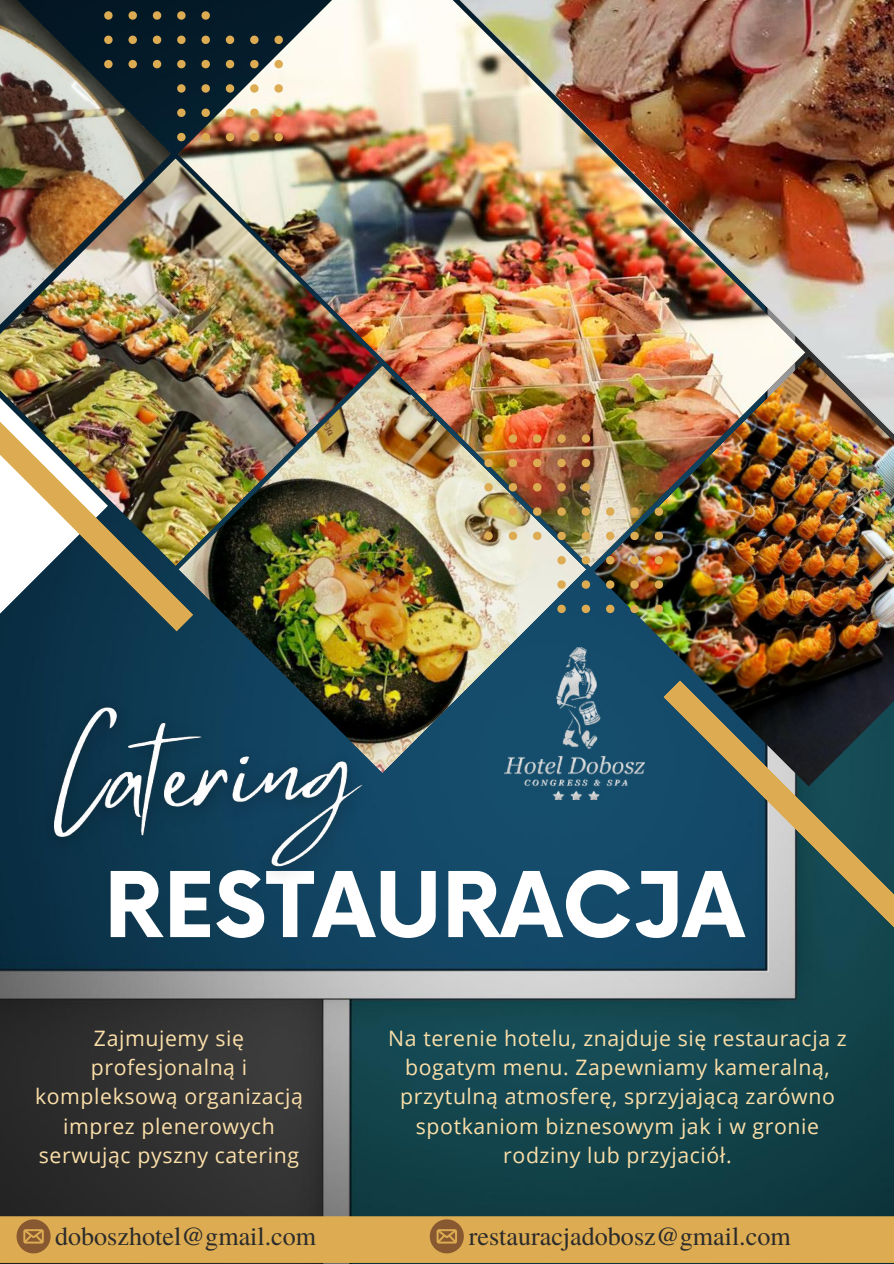
<style>
.page{position:relative;width:894px;height:1264px;background:#fff}
.page>*{position:absolute;margin:0;border:0;box-sizing:border-box;transform-origin:0 0}
.t1{font:700 88.05px "Now";color:#fff}
.t2{font:26.1px "Te X Gyre Termes";color:#2b2b2b}
.t3{font:21.3px/29.2px "Open Sans";letter-spacing:.03em;color:#fbdfa9;text-align:center}
</style>
<div class="page">
<img style="left:0;top:0;width:893px;height:1263px">
<img style="left:178px;top:0;width:415px;height:567px">
<img style="left:108px;top:158px;width:271px;height:220px">
<img style="left:178px;top:365px;width:408px;height:408px">
<img style="left:0;top:0;width:171px;height:358px">
<img style="left:593px;top:482px;width:300px;height:304px">
<svg style="left:484px;top:483px;width:8px;height:8px"></svg>
<svg style="left:508px;top:483px;width:9px;height:8px"></svg>
<svg style="left:533px;top:483px;width:8px;height:8px"></svg>
<svg style="left:557px;top:483px;width:8px;height:8px"></svg>
<svg style="left:581px;top:483px;width:9px;height:8px"></svg>
<svg style="left:484px;top:507px;width:8px;height:9px"></svg>
<svg style="left:508px;top:507px;width:9px;height:9px"></svg>
<svg style="left:533px;top:507px;width:8px;height:9px"></svg>
<svg style="left:557px;top:507px;width:8px;height:9px"></svg>
<svg style="left:581px;top:507px;width:9px;height:9px"></svg>
<svg style="left:606px;top:507px;width:8px;height:9px"></svg>
<svg style="left:630px;top:507px;width:8px;height:9px"></svg>
<svg style="left:654px;top:507px;width:9px;height:9px"></svg>
<svg style="left:484px;top:531px;width:8px;height:9px"></svg>
<svg style="left:508px;top:531px;width:9px;height:9px"></svg>
<svg style="left:533px;top:531px;width:8px;height:9px"></svg>
<svg style="left:557px;top:531px;width:8px;height:9px"></svg>
<svg style="left:581px;top:531px;width:9px;height:9px"></svg>
<svg style="left:606px;top:531px;width:8px;height:9px"></svg>
<svg style="left:630px;top:531px;width:8px;height:9px"></svg>
<svg style="left:654px;top:531px;width:9px;height:9px"></svg>
<svg style="left:557px;top:556px;width:8px;height:8px"></svg>
<svg style="left:581px;top:556px;width:9px;height:8px"></svg>
<svg style="left:606px;top:556px;width:8px;height:8px"></svg>
<svg style="left:630px;top:556px;width:8px;height:8px"></svg>
<svg style="left:654px;top:556px;width:9px;height:8px"></svg>
<svg style="left:557px;top:580px;width:8px;height:8px"></svg>
<svg style="left:581px;top:580px;width:9px;height:8px"></svg>
<svg style="left:606px;top:580px;width:8px;height:8px"></svg>
<svg style="left:630px;top:580px;width:8px;height:8px"></svg>
<svg style="left:654px;top:580px;width:9px;height:8px"></svg>
<svg style="left:557px;top:604px;width:8px;height:9px"></svg>
<svg style="left:581px;top:604px;width:9px;height:9px"></svg>
<svg style="left:606px;top:604px;width:8px;height:9px"></svg>
<svg style="left:630px;top:604px;width:8px;height:9px"></svg>
<svg style="left:654px;top:604px;width:9px;height:9px"></svg>
<svg style="left:104px;top:11px;width:8px;height:9px"></svg>
<svg style="left:128px;top:11px;width:9px;height:9px"></svg>
<svg style="left:153px;top:11px;width:8px;height:9px"></svg>
<svg style="left:177px;top:11px;width:8px;height:9px"></svg>
<svg style="left:201px;top:11px;width:9px;height:9px"></svg>
<svg style="left:104px;top:36px;width:8px;height:8px"></svg>
<svg style="left:128px;top:36px;width:9px;height:8px"></svg>
<svg style="left:153px;top:36px;width:8px;height:8px"></svg>
<svg style="left:177px;top:36px;width:8px;height:8px"></svg>
<svg style="left:201px;top:36px;width:9px;height:8px"></svg>
<svg style="left:226px;top:36px;width:8px;height:8px"></svg>
<svg style="left:250px;top:36px;width:8px;height:8px"></svg>
<svg style="left:274px;top:36px;width:9px;height:8px"></svg>
<svg style="left:108px;top:60px;width:4px;height:8px"></svg>
<svg style="left:128px;top:60px;width:9px;height:8px"></svg>
<svg style="left:153px;top:60px;width:8px;height:8px"></svg>
<svg style="left:177px;top:60px;width:8px;height:8px"></svg>
<svg style="left:201px;top:60px;width:9px;height:8px"></svg>
<svg style="left:226px;top:60px;width:8px;height:8px"></svg>
<svg style="left:250px;top:60px;width:8px;height:8px"></svg>
<svg style="left:274px;top:60px;width:9px;height:8px"></svg>
<svg style="left:177px;top:84px;width:8px;height:9px"></svg>
<svg style="left:201px;top:84px;width:9px;height:9px"></svg>
<svg style="left:226px;top:84px;width:8px;height:9px"></svg>
<svg style="left:250px;top:84px;width:8px;height:9px"></svg>
<svg style="left:274px;top:84px;width:9px;height:9px"></svg>
<svg style="left:177px;top:109px;width:8px;height:8px"></svg>
<svg style="left:201px;top:109px;width:9px;height:8px"></svg>
<svg style="left:226px;top:109px;width:8px;height:8px"></svg>
<svg style="left:250px;top:109px;width:8px;height:8px"></svg>
<svg style="left:274px;top:109px;width:9px;height:8px"></svg>
<svg style="left:177px;top:133px;width:8px;height:8px"></svg>
<svg style="left:201px;top:133px;width:9px;height:8px"></svg>
<svg style="left:226px;top:133px;width:8px;height:8px"></svg>
<svg style="left:250px;top:133px;width:8px;height:8px"></svg>
<svg style="left:274px;top:133px;width:9px;height:8px"></svg>
<img style="left:415px;top:0;width:478px;height:482px">
<svg style="left:663px;top:680px;width:230px;height:253px;background:#3b5457"></svg>
<img style="left:0;top:43px;width:108px;height:652px">
<img style="left:0;top:378px;width:193px;height:253px">
<img style="left:429px;top:0;width:464px;height:438px">
<img style="left:20px;top:670px;width:375px;height:240px">
<img style="left:504px;top:647px;width:140px;height:152px">
<div style="left:0;top:1216px;width:893px;height:46px;background:#ddac52"></div>
<h1 class="t1" style="left:104px;top:857px;width:641px">RESTAURACJA</h1>
<p class="t3" style="left:35px;top:1023px;width:269px">Zajmujemy się profesjonalną i kompleksową organizacją imprez plenerowych serwując pyszny catering</p>
<p class="t3" style="left:388px;top:1023px;width:460px">Na terenie hotelu, znajduje się restauracja z bogatym menu. Zapewniamy kameralną, przytulną atmosferę, sprzyjającą zarówno spotkaniom biznesowym jak i w gronie rodziny lub przyjaciół.</p>
<p class="t2" style="left:55px;top:1217px;width:262px">doboszhotel@gmail.com</p>
<p class="t2" style="left:468px;top:1217px;width:323px">restauracjadobosz@gmail.com</p>
</div>
